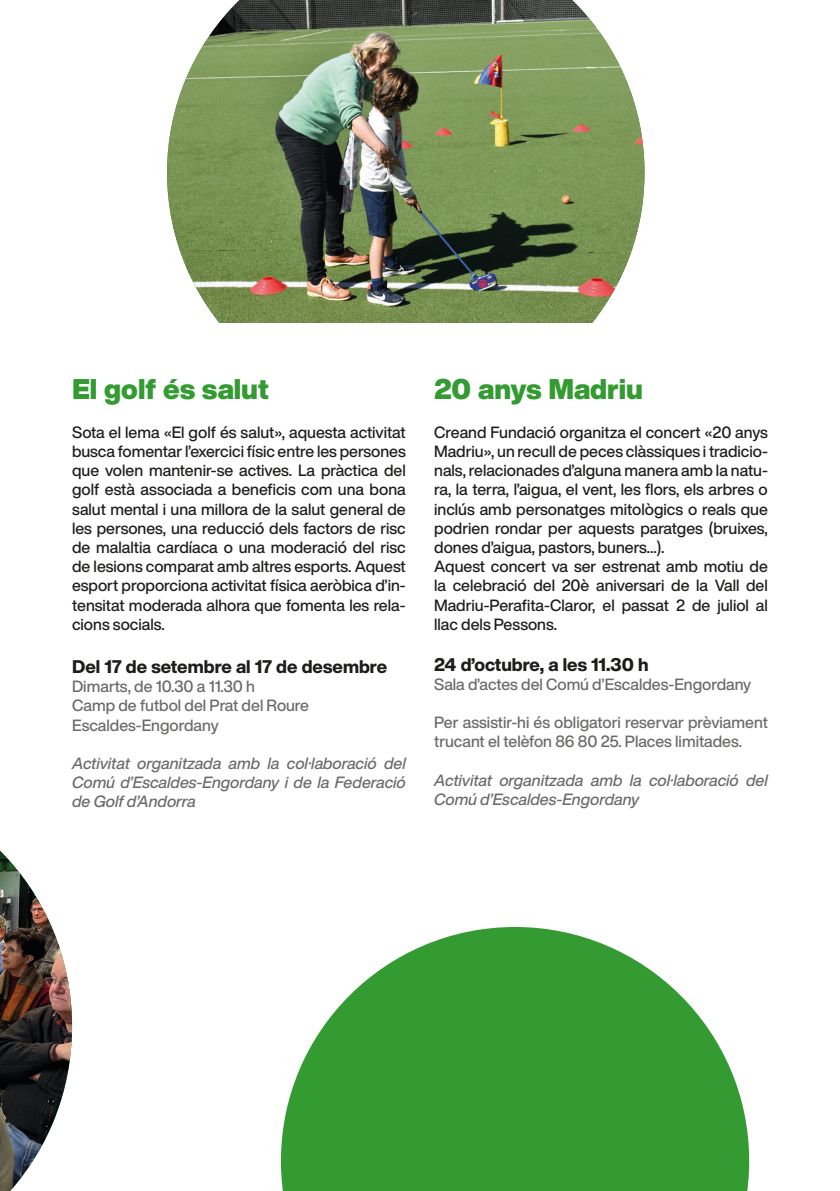
<style>
.page{position:relative;width:840px;height:1191px;background:#fff}
.page>*{position:absolute;margin:0;border:0;box-sizing:border-box;transform-origin:0 0}
.t1{font:900 28px "Helvetica Now Display";color:#339b31}
.t2{font:800 18px "Helvetica Now Display";color:#1d1d1b}
.t3{font:500 16px/19.2px "Helvetica Now Display";color:#1d1d1b;text-align:justify}
.t4{font:500 16px/19.2px "Helvetica Now Display";color:#6c6a68}
.t5{font:16px/19.2px "Helvetica Now Display Med Ita";color:#6c6a68;text-align:justify}
</style>
<div class="page">
<img style="left:167px;top:0;width:477px;height:323px">
<img style="left:0;top:850px;width:72px;height:341px">
<svg style="left:281px;top:927px;width:467px;height:264px;fill:#339b31"></svg>
<p class="t1" style="left:72px;top:370px;width:198px">El golf és salut</p>
<p class="t3" style="left:72px;top:422px;width:335px">Sota el lema «El golf és salut», aquesta activitat busca fomentar l’exercici físic entre les persones que volen mantenir-se actives. La pràctica del golf està associada a beneficis com una bona salut mental i una millora de la salut general de les persones, una reducció dels factors de risc de malaltia cardíaca o una moderació del risc de lesions comparat amb altres esports. Aquest esport proporciona activitat física aeròbica d’in&shy;tensitat moderada alhora que fomenta les rela&shy;cions socials.</p>
<p class="t2" style="left:72px;top:654px;width:316px">Del 17 de setembre al 17 de desembre</p>
<p class="t4" style="left:72px;top:677px;width:184px">Dimarts, de 10.30 a 11.30 h</p>
<p class="t4" style="left:72px;top:696px;width:238px">Camp de futbol del Prat del Roure</p>
<p class="t4" style="left:72px;top:715px;width:148px">Escaldes-Engordany</p>
<p class="t5" style="left:72px;top:753px;width:335px">Activitat organitzada amb la col·laboració del Comú d’Escaldes-Engordany i de la Federació de Golf d’Andorra</p>
<p class="t1" style="left:434px;top:370px;width:210px">20 anys Madriu</p>
<p class="t3" style="left:434px;top:422px;width:335px">Creand Fundació organitza el concert «20 anys Madriu», un recull de peces clàssiques i tradicio&shy;nals, relacionades d’alguna manera amb la natu&shy;ra, la terra, l’aigua, el vent, les flors, els arbres o inclús amb personatges mitològics o reals que podrien rondar per aquests paratges (bruixes, dones d’aigua, pastors, buners...).</p>
<p class="t3" style="left:434px;top:557px;width:335px">Aquest concert va ser estrenat amb motiu de la celebració del 20è aniversari de la Vall del Madriu-Perafita-Claror, el passat 2 de juliol al llac dels Pessons.</p>
<p class="t2" style="left:434px;top:651px;width:216px">24 d’octubre, a les 11.30 h</p>
<p class="t4" style="left:434px;top:674px;width:318px">Sala d’actes del Comú d’Escaldes-Engordany</p>
<p class="t4" style="left:434px;top:713px;width:335px">Per assistir-hi és obligatori reservar prèviament trucant el telèfon 86 80 25. Places limitades.</p>
<p class="t5" style="left:434px;top:770px;width:335px">Activitat organitzada amb la col·laboració del<br>Comú d’Escaldes-Engordany</p>
</div>
